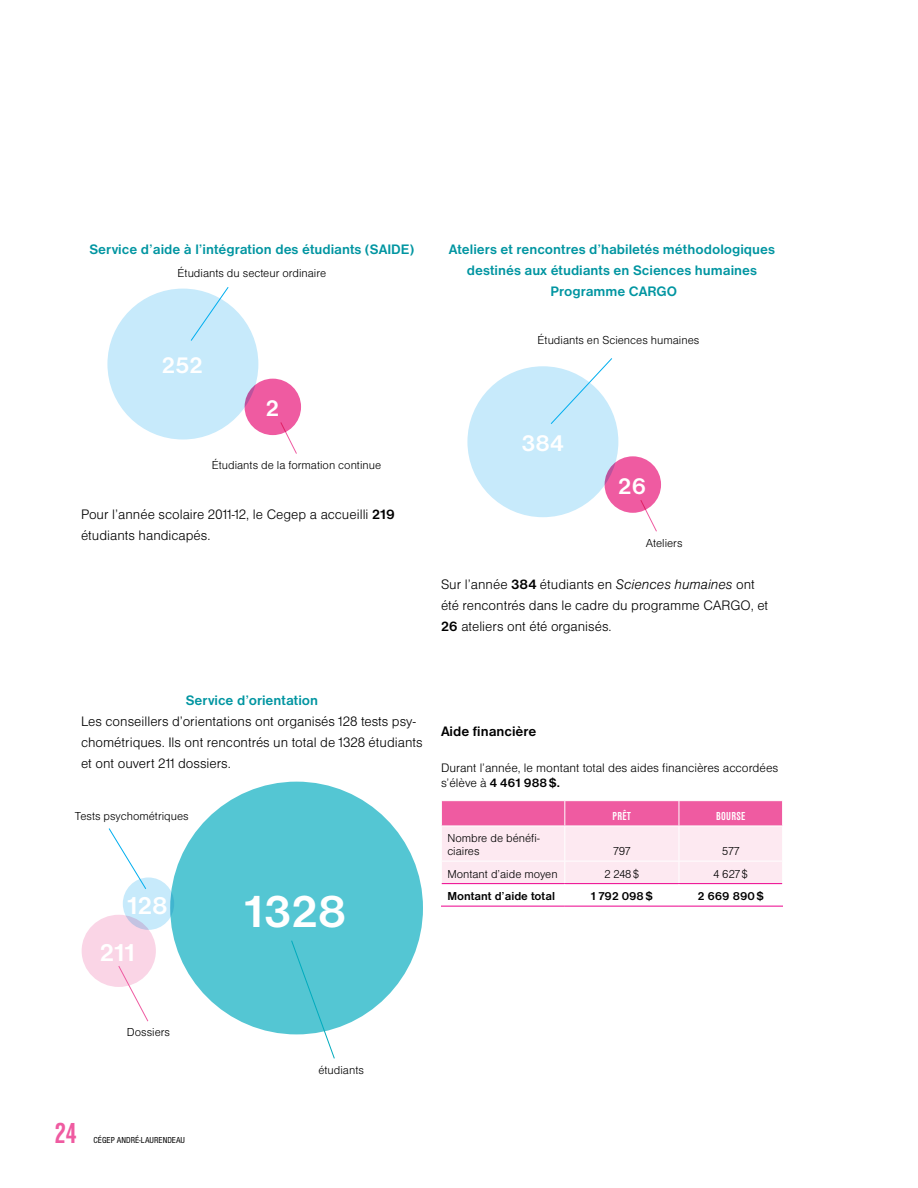
<style>
.page{position:relative;width:918px;height:1188px;background:#fff}
.page>*{position:absolute;margin:0;border:0;box-sizing:border-box;transform-origin:0 0}
.t1{font:700 47.25px "Nimbus San D";color:#fff}
.t2{font:700 condensed 30px "Nimbus San D";color:#ef5ba1}
.t3{font:700 25.65px "Nimbus San D";letter-spacing:-.005em;color:#fff}
.t4{font:700 23.85px "Nimbus San D";color:#fff}
.t5{font:14.25px/21px "Nimbus San D Ligh";color:#000}
.t6{font:700 14.25px/21px "Nimbus San D";color:#0095a1;text-align:center}
.t7{font:700 14.25px "Nimbus San D";color:#000}
.t8{font:12.75px "Nimbus San D Ligh";color:#000}
.t9{font:700 12.75px "Nimbus San D";color:#000}
.t10{font:12px/13.5px "Nimbus San D Ligh";color:#000}
.t11{font:700 12px "Nimbus San D";color:#000}
.t12{font:700 condensed 12px "Nimbus San D";letter-spacing:.02em;color:#fff}
.t13{font:condensed 9px "Nimbus San D";color:#000}
.s1{font-family:"Nimbus San D";font-weight:700}
.s2{font-family:"Nimbus San D Ligh Ital"}
.s3{font-family:"Nimbus San D Ligh";font-weight:400}
</style>
<div class="page">
<div style="left:107px;top:289px;width:151px;height:151px;background:#c7eafb;border-radius:50%"></div>
<svg style="left:191px;top:287px;width:38px;height:54px"></svg>
<div style="left:245px;top:379px;width:56px;height:56px;background:#ef5ba1;border-radius:50%"></div>
<svg style="left:280px;top:422px;width:17px;height:32px"></svg>
<div style="left:467px;top:366px;width:151px;height:151px;background:#c7eafb;border-radius:50%"></div>
<svg style="left:551px;top:358px;width:61px;height:66px"></svg>
<div style="left:605px;top:456px;width:56px;height:57px;background:#ef5ba1;border-radius:50%"></div>
<svg style="left:640px;top:500px;width:17px;height:32px"></svg>
<svg style="left:441px;top:801px;width:342px;height:105px"></svg>
<hr style="left:441px;top:906px;width:124px;height:1px;background:#ec008c">
<hr style="left:565px;top:906px;width:114px;height:1px;background:#ec008c">
<hr style="left:679px;top:906px;width:104px;height:1px;background:#ec008c">
<div style="left:82px;top:915px;width:74px;height:72px;background:#fad5e6;border-radius:50%"></div>
<div style="left:123px;top:878px;width:51px;height:52px;background:#c7eafb;border-radius:50%"></div>
<div style="left:170px;top:782px;width:253px;height:252px;background:#54c6d3;border-radius:50%"></div>
<svg style="left:118px;top:966px;width:31px;height:56px"></svg>
<svg style="left:108px;top:828px;width:39px;height:61px"></svg>
<svg style="left:291px;top:940px;width:44px;height:119px"></svg>
<p class="t6" style="left:89px;top:239px;width:327px">Service d’aide à l’intégration des étudiants (SAIDE)</p>
<p class="t10" style="left:178px;top:266px;width:150px">Étudiants du secteur ordinaire</p>
<h3 class="t4" style="left:162px;top:352px;width:42px">252</h3>
<h3 class="t4" style="left:266px;top:395px;width:15px">2</h3>
<p class="t10" style="left:212px;top:458px;width:171px">Étudiants de la formation continue</p>
<p class="t5" style="left:81px;top:503px;width:315px">Pour l’année scolaire 2011-12, le Cegep a accueilli <span class="s1">219 </span>étudiants handicapés.</p>
<p class="t6" style="left:449px;top:239px;width:328px">Ateliers et rencontres d’habiletés méthodologiques destinés aux étudiants en Sciences humaines<br>Programme CARGO</p>
<p class="t10" style="left:538px;top:333px;width:163px">Étudiants en Sciences humaines</p>
<h3 class="t4" style="left:521px;top:430px;width:44px">384</h3>
<h3 class="t4" style="left:618px;top:473px;width:30px">26</h3>
<p class="t10" style="left:646px;top:536px;width:38px">Ateliers</p>
<p class="t5" style="left:441px;top:573px;width:329px">Sur l’année <span class="s1">384</span> étudiants en <span class="s2">Sciences humaines</span> ont été rencontrés dans le cadre du programme CARGO, et<br><span class="s1">26</span> ateliers ont été organisés.</p>
<p class="t6" style="left:186px;top:689px;width:134px">Service d’orientation</p>
<p class="t5" style="left:81px;top:710px;width:343px">Les conseillers d’orientations ont organisés 128 tests psy&shy;chométriques. Ils ont rencontrés un total de 1328 étudiants et ont ouvert 211 dossiers.</p>
<p class="t10" style="left:75px;top:809px;width:115px">Tests psychométriques</p>
<h3 class="t3" style="left:127px;top:891px;width:42px">128</h3>
<h1 class="t1" style="left:244px;top:884px;width:104px">1328</h1>
<h3 class="t3" style="left:100px;top:938px;width:37px">211</h3>
<p class="t7" style="left:441px;top:723px;width:97px">Aide financière</p>
<p class="t8" style="left:441px;top:761px;width:339px">Durant l’année, le montant total des aides financières accordées</p>
<p class="t9" style="left:441px;top:775px;width:121px"><span class="s3">s’élève à</span> 4 461 988$.</p>
<p class="t12" style="left:613px;top:810px;width:20px">PRÊT</p>
<p class="t12" style="left:716px;top:810px;width:31px">BOURSE</p>
<p class="t10" style="left:447px;top:831px;width:94px">Nombre de bénéfi&shy;ciaires</p>
<p class="t10" style="left:614px;top:844px;width:18px">797</p>
<p class="t10" style="left:722px;top:844px;width:19px">577</p>
<p class="t10" style="left:447px;top:867px;width:112px">Montant d’aide moyen</p>
<p class="t10" style="left:604px;top:867px;width:36px">2 248$</p>
<p class="t10" style="left:713px;top:867px;width:36px">4 627$</p>
<p class="t11" style="left:447px;top:889px;width:109px">Montant d’aide total</p>
<p class="t11" style="left:591px;top:889px;width:63px">1 792 098$</p>
<p class="t11" style="left:698px;top:889px;width:68px">2 669 890$</p>
<p class="t10" style="left:127px;top:1025px;width:45px">Dossiers</p>
<h2 class="t2" style="left:54px;top:1117px;width:24px">24</h2>
<p class="t13" style="left:94px;top:1135px;width:93px">CÉGEP ANDRÉ-LAURENDEAU</p>
<p class="t10" style="left:318px;top:1063px;width:47px">étudiants</p>
</div>
